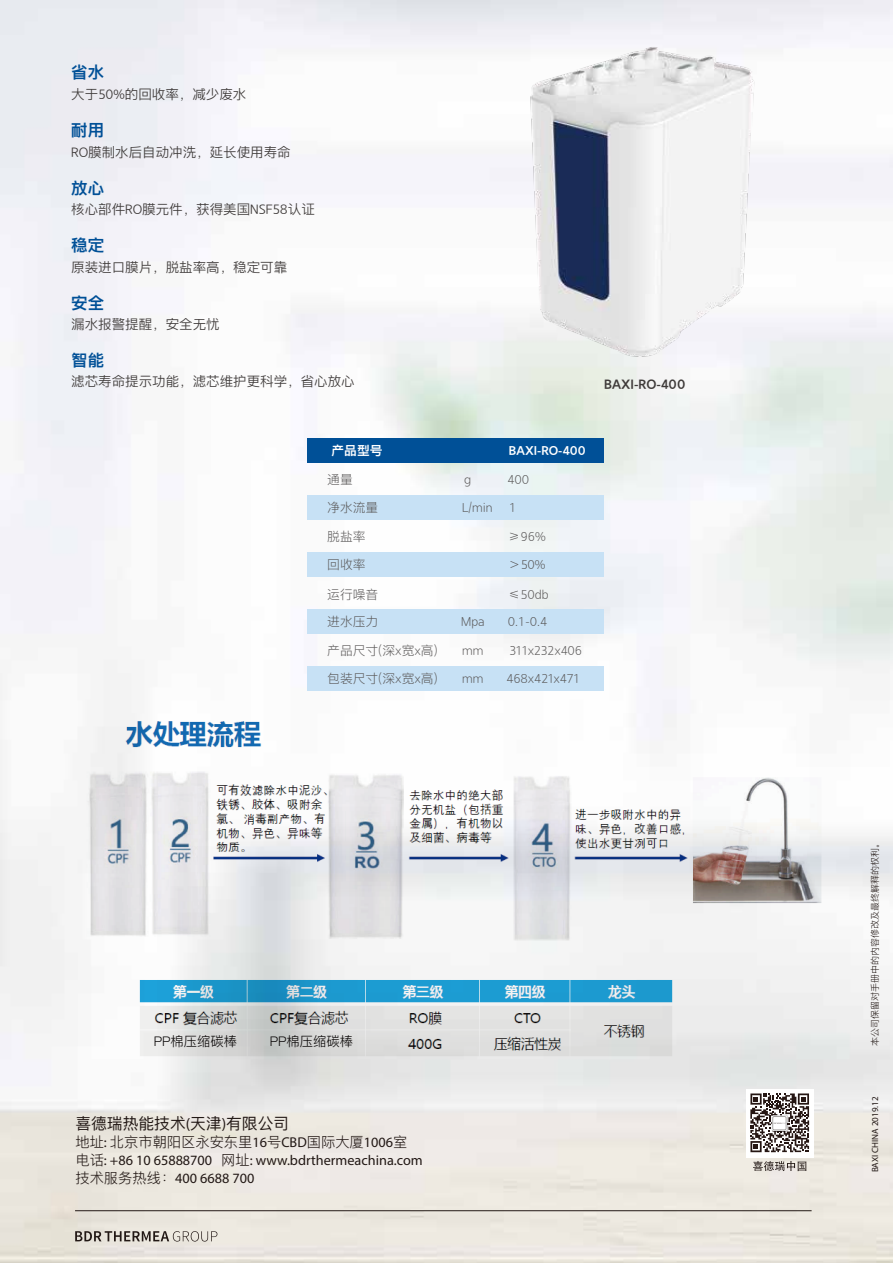
<style>
.page{position:relative;width:893px;height:1263px;background:#fff}
.page>*{position:absolute;margin:0;border:0;box-sizing:border-box;transform-origin:0 0}
.t1{font:16.5px "DF Qing Gothic SC24 W7";color:#005097}
.t2{font:15.75px "DF King Gothic SC24";color:#221815}
.t3{font:14.25px/18px "Myriad Pro";color:#221815}
.t4{font:300 14.25px "DF King Gothic SC24";color:#221815}
.t5{font:13.5px "DF Qing Gothic SC24 W4";color:#3e3a39}
.t6{font:13.5px "DF Qing Gothic SC24 W7";letter-spacing:-.015em;color:#3e3a39}
.t7{font:300 13.35px "DF King Gothic SC24";color:#060303}
.t8{font:12.75px "DF Qing Gothic SC24 W3";color:#595757}
.t9{font:12.75px "DF Qing Gothic SC24 W7";color:#fff}
.t10{font:12.75px "DF Qing Gothic SC24 W3";letter-spacing:-.05em;color:#595757}
.t11{font:12.75px "DF Qing Gothic SC24 W3";letter-spacing:-.045em;color:#595757}
.t12{font:300 9px "DF King Gothic SC24";color:#221815}
.t13{font:9px "Myriad Pro";color:#221815}
.s1{font-family:"Myriad Pro"}
.s2{font-family:"Myriad Pro";font-weight:400}
.s3{font-family:"DF King Gothic SC24";font-weight:300}
</style>
<div class="page">
<img style="left:0;top:0;width:893px;height:1262px">
<svg style="left:75px;top:1231px;width:142px;height:10px"></svg>
<hr style="left:75px;top:1210px;width:737px;height:1px;background:#221815">
<svg style="left:753px;top:1161px;width:53px;height:10px"></svg>
<div style="left:746px;top:1089px;width:67px;height:68px;background:#fff"></div>
<svg style="left:750px;top:1094px;width:59px;height:58px"></svg>
<img style="left:510px;top:39px;width:283px;height:328px">
<img style="left:66px;top:714px;width:764px;height:380px">
<div style="left:308px;top:438px;width:296px;height:24px;background:#005097"></div>
<div style="left:308px;top:495px;width:296px;height:25px;background:#c7e1f5"></div>
<div style="left:308px;top:553px;width:296px;height:24px;background:#c7e1f5"></div>
<div style="left:308px;top:610px;width:296px;height:24px;background:#c7e1f5"></div>
<div style="left:308px;top:666px;width:296px;height:24px;background:#c7e1f5"></div>
<p class="t1" style="left:71px;top:62px;width:34px">省水</p>
<p class="t5" style="left:71px;top:87px;width:177px">大于50%的回收率，减少废水</p>
<p class="t1" style="left:71px;top:121px;width:34px">耐用</p>
<p class="t5" style="left:71px;top:145px;width:221px">RO膜制水后自动冲洗，延长使用寿命</p>
<p class="t1" style="left:71px;top:179px;width:34px">放心</p>
<p class="t5" style="left:71px;top:202px;width:245px">核心部件RO膜元件，获得美国NSF58认证</p>
<p class="t1" style="left:71px;top:236px;width:34px">稳定</p>
<p class="t5" style="left:71px;top:259px;width:217px">原装进口膜片，脱盐率高，稳定可靠</p>
<p class="t1" style="left:71px;top:293px;width:34px">安全</p>
<p class="t5" style="left:71px;top:316px;width:150px">漏水报警提醒，安全无忧</p>
<p class="t1" style="left:71px;top:351px;width:34px">智能</p>
<p class="t5" style="left:71px;top:373px;width:285px">滤芯寿命提示功能，滤芯维护更科学，省心放心</p>
<p class="t6" style="left:604px;top:377px;width:83px">BAXI-RO-400</p>
<p class="t9" style="left:331px;top:443px;width:52px">产品型号</p>
<p class="t9" style="left:509px;top:443px;width:78px">BAXI-RO-400</p>
<p class="t8" style="left:327px;top:472px;width:27px">通量</p>
<p class="t8" style="left:464px;top:472px;width:9px">g</p>
<p class="t8" style="left:507px;top:472px;width:23px">400</p>
<p class="t8" style="left:327px;top:501px;width:52px">净水流量</p>
<p class="t8" style="left:462px;top:501px;width:32px">L/min</p>
<p class="t8" style="left:509px;top:501px;width:9px">1</p>
<p class="t8" style="left:327px;top:529px;width:40px">脱盐率</p>
<p class="t8" style="left:508px;top:529px;width:39px">≥96%</p>
<p class="t8" style="left:327px;top:558px;width:40px">回收率</p>
<p class="t8" style="left:508px;top:558px;width:39px">＞50%</p>
<p class="t8" style="left:327px;top:588px;width:52px">运行噪音</p>
<p class="t8" style="left:508px;top:588px;width:42px">≤50db</p>
<p class="t8" style="left:327px;top:615px;width:52px">进水压力</p>
<p class="t8" style="left:461px;top:615px;width:25px">Mpa</p>
<p class="t8" style="left:508px;top:615px;width:41px">0.1-0.4</p>
<p class="t8" style="left:327px;top:643px;width:158px">产品尺寸(深x宽x高） mm</p>
<p class="t10" style="left:509px;top:643px;width:75px">311x232x406</p>
<p class="t8" style="left:327px;top:672px;width:158px">包装尺寸(深x宽x高） mm</p>
<p class="t11" style="left:506px;top:672px;width:76px">468x421x471</p>
<p class="t7" style="left:154px;top:1034px;width:85px">PP棉压缩碳棒</p>
<p class="t7" style="left:270px;top:1034px;width:85px">PP棉压缩碳棒</p>
<p class="t2" style="left:75px;top:1115px;width:215px">喜德瑞热能技术<span class="s1">(</span>天津<span class="s1">)</span>有限公司</p>
<p class="t4" style="left:75px;top:1134px;width:333px">地址<span class="s2">:</span> 北京市朝阳区永安东里<span class="s2">16</span>号<span class="s2">CBD</span>国际大厦<span class="s2">1006</span>室</p>
<p class="t3" style="left:75px;top:1151px;width:349px"><span class="s3">电话</span>: +86 10 65888700 <span class="s3">网址</span>: www.bdrthermeachina.com<span class="s3">技术服务热线：</span>400 6688 700</p>
<p class="t12" style="left:870px;top:1046px;width:209px;rotate:-90deg">本公司保留对手册中的内容修改及最终解释的权利。</p>
<p class="t13" style="left:870px;top:1172px;width:77px;rotate:-90deg">BAXI CHINA 2019.12</p>
</div>
